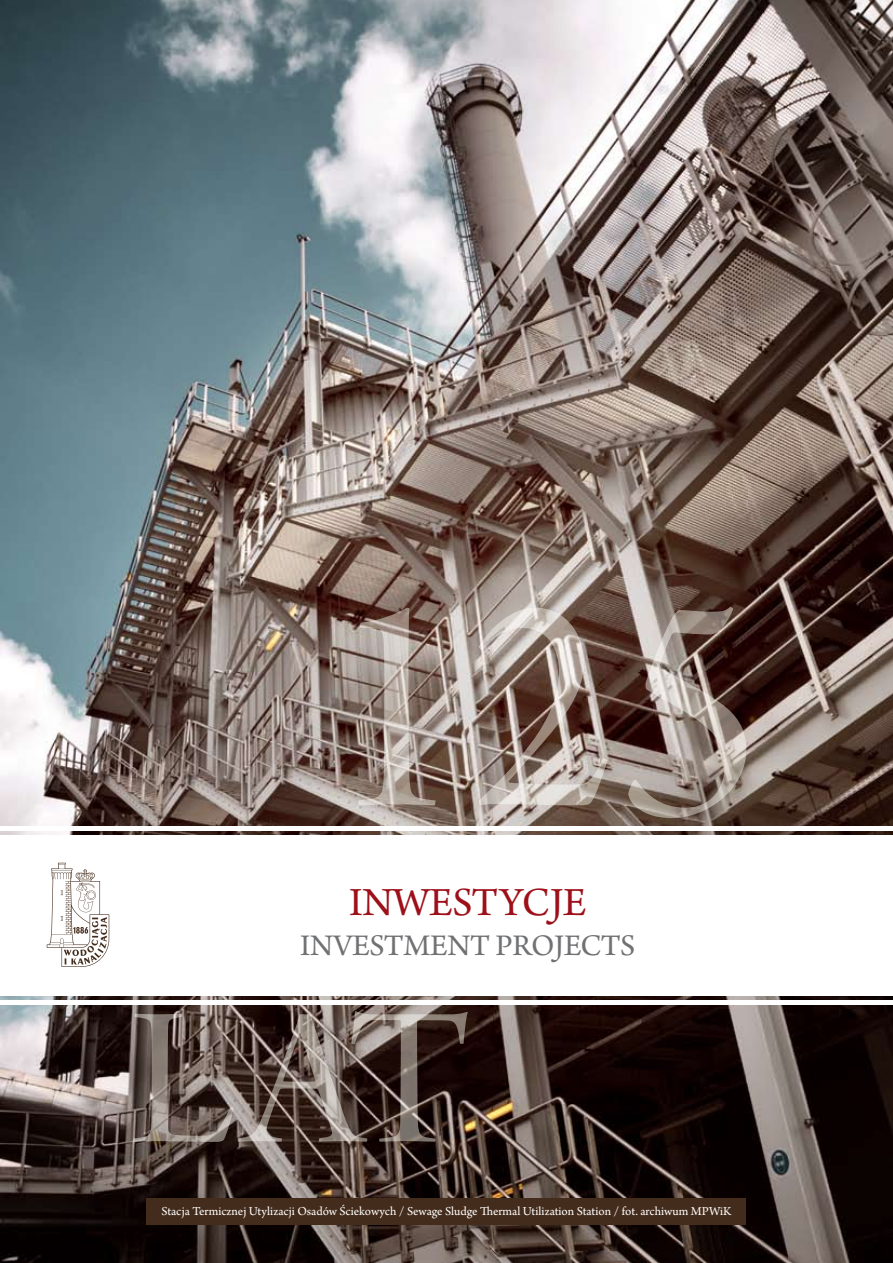
<style>
.page{position:relative;width:893px;height:1263px;background:#fff}
.page>*{position:absolute;margin:0;border:0;box-sizing:border-box;transform-origin:0 0}
.t1{font:42px "Arno Pro";color:#9d1019}
.t2{font:31.5px "Arno Pro";color:#707173}
.t3{font:12.9px "Arno Pro";letter-spacing:-.005em;color:#fff}
</style>
<div class="page">
<img style="left:0;top:0;width:893px;height:1263px">
<div style="left:147px;top:1198px;width:599px;height:27px;background:#442c1c"></div>
<div style="left:0;top:835px;width:893px;height:161px;background:#fff"></div>
<div style="left:0;top:1000px;width:893px;height:5px;background:#fff"></div>
<hr style="left:0;top:827px;width:893px;height:4px;background:#fff">
<svg style="left:133px;top:1011px;width:335px;height:131px;background:#61524d"></svg>
<svg style="left:358px;top:607px;width:388px;height:211px;background:#93827a"></svg>
<svg style="left:47px;top:863px;width:62px;height:104px"></svg>
<h1 class="t1" style="left:349px;top:879px;width:149px">INWESTYC</h1>
<h1 class="t1" style="left:550px;top:879px;width:37px">JE</h1>
<h2 class="t2" style="left:300px;top:928px;width:19px">INVE</h2>
<h2 class="t2" style="left:370px;top:928px;width:82px">STMENT</h2>
<h2 class="t2" style="left:495px;top:928px;width:20px">PRO</h2>
<h2 class="t2" style="left:554px;top:928px;width:83px">JECTS</h2>
<p class="t3" style="left:161px;top:1204px;width:572px">Stacja Termicznej Utylizacji Osadów Ściekowych / Sewage Sludge Thermal Utilization Station / fot. archiwum MPWiK</p>
</div>
